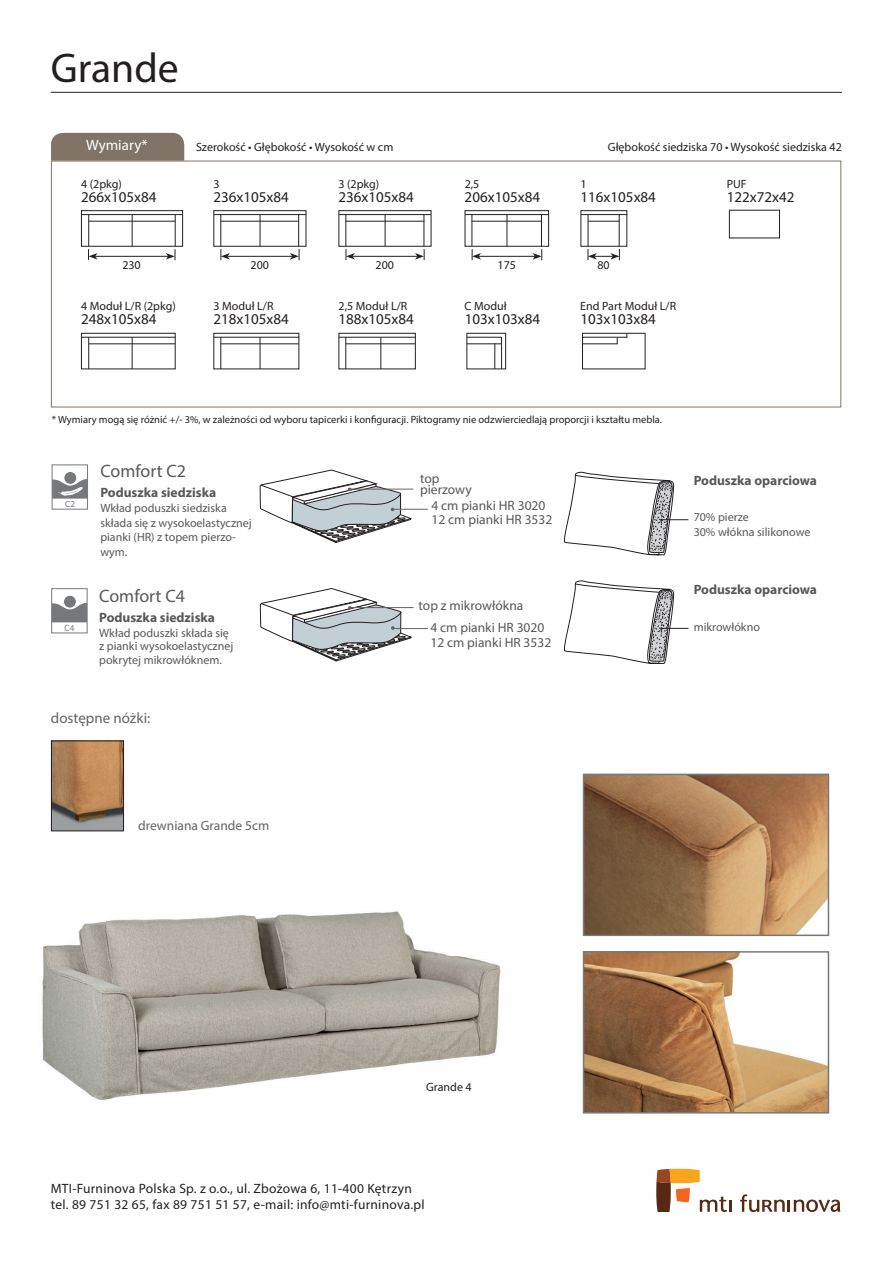
<style>
.page{position:relative;width:893px;height:1263px;background:#fff}
.page>*{position:absolute;margin:0;border:0;box-sizing:border-box;transform-origin:0 0}
.t1{font:41.7px "Myriad Pro";color:#231f20}
.t2{font:18px "Myriad Pro";color:#57585a}
.t3{font:15px "Myriad Pro";color:#231f20}
.t4{font:15px "Myriad Pro";color:#636366}
.t5{font:15px "Myriad Pro";color:#fff}
.t6{font:13.5px/16.2px "Myriad Pro";letter-spacing:.02em;color:#231f20}
.t7{font:13.5px/10.5px "Myriad Pro";color:#57585a}
.t8{font:700 13.5px "Myriad Pro";color:#57585a}
.t9{font:13.5px "Myriad Pro";color:#636366}
.t10{font:12px/14.4px "Myriad Pro";color:#57585a}
.t11{font:12px "Myriad Pro";color:#231f20}
.t12{font:10.5px "Myriad Pro";color:#231f20}
.t13{font:9px "Myriad Pro";color:#76787b}
</style>
<div class="page">
<div style="left:52px;top:464px;width:36px;height:45px;border:1px solid #76787b"></div>
<svg style="left:52px;top:471px;width:36px;height:28px"></svg>
<hr style="left:393px;top:509px;width:35px;height:1px;background:#636366">
<hr style="left:350px;top:489px;width:63px;height:1px;background:#636366">
<div style="left:51px;top:588px;width:36px;height:45px;border:1px solid #76787b"></div>
<svg style="left:52px;top:595px;width:35px;height:27px"></svg>
<hr style="left:393px;top:628px;width:35px;height:1px;background:#636366">
<hr style="left:350px;top:607px;width:64px;height:1px;background:#636366">
<svg style="left:260px;top:469px;width:152px;height:193px"></svg>
<hr style="left:51px;top:92px;width:791px;height:1px;background:#231f20">
<div style="left:51px;top:133px;width:133px;height:28px;background:#807466"></div>
<svg style="left:656px;top:1169px;width:76px;height:43px"></svg>
<svg style="left:740px;top:1194px;width:100px;height:18px"></svg>
<hr style="left:95px;top:256px;width:73px;height:1px;background:#231f20">
<svg style="left:88px;top:249px;width:10px;height:11px"></svg>
<svg style="left:166px;top:249px;width:10px;height:11px"></svg>
<hr style="left:227px;top:256px;width:65px;height:1px;background:#231f20">
<svg style="left:221px;top:249px;width:9px;height:11px"></svg>
<svg style="left:290px;top:249px;width:10px;height:11px"></svg>
<hr style="left:353px;top:256px;width:64px;height:1px;background:#231f20">
<svg style="left:346px;top:249px;width:9px;height:11px"></svg>
<svg style="left:415px;top:249px;width:10px;height:11px"></svg>
<hr style="left:479px;top:256px;width:56px;height:1px;background:#231f20">
<svg style="left:472px;top:249px;width:9px;height:11px"></svg>
<svg style="left:533px;top:249px;width:9px;height:11px"></svg>
<svg style="left:588px;top:249px;width:32px;height:11px"></svg>
<img style="left:53px;top:742px;width:69px;height:87px">
<div style="left:51px;top:740px;width:73px;height:91px;border:1px solid #231f20"></div>
<svg style="left:564px;top:471px;width:124px;height:84px"></svg>
<svg style="left:564px;top:580px;width:124px;height:84px"></svg>
<img style="left:42px;top:911px;width:459px;height:189px">
<img style="left:586px;top:777px;width:240px;height:156px">
<div style="left:583px;top:774px;width:246px;height:162px;border:2px solid #76787b"></div>
<img style="left:586px;top:954px;width:240px;height:156px">
<div style="left:583px;top:951px;width:246px;height:162px;border:2px solid #76787b"></div>
<div style="left:81px;top:210px;width:102px;height:37px;border:1px solid #231f20"></div>
<div style="left:81px;top:333px;width:95px;height:36px;border:1px solid #231f20"></div>
<div style="left:213px;top:210px;width:93px;height:37px;border:1px solid #231f20"></div>
<div style="left:213px;top:333px;width:86px;height:36px;border:1px solid #231f20"></div>
<div style="left:338px;top:210px;width:93px;height:37px;border:1px solid #231f20"></div>
<div style="left:465px;top:210px;width:84px;height:37px;border:1px solid #231f20"></div>
<div style="left:338px;top:333px;width:78px;height:36px;border:1px solid #231f20"></div>
<div style="left:580px;top:210px;width:47px;height:37px;border:1px solid #231f20"></div>
<div style="left:466px;top:333px;width:40px;height:36px;border:1px solid #231f20"></div>
<div style="left:582px;top:333px;width:63px;height:36px;border:1px solid #231f20"></div>
<div style="left:729px;top:210px;width:51px;height:28px;border:1px solid #231f20"></div>
<hr style="left:88px;top:215px;width:1px;height:31px;background:#231f20">
<hr style="left:88px;top:337px;width:1px;height:32px;background:#231f20">
<hr style="left:220px;top:215px;width:1px;height:31px;background:#231f20">
<hr style="left:220px;top:337px;width:1px;height:32px;background:#231f20">
<hr style="left:345px;top:214px;width:1px;height:32px;background:#231f20">
<hr style="left:472px;top:215px;width:1px;height:31px;background:#231f20">
<hr style="left:345px;top:337px;width:1px;height:32px;background:#231f20">
<hr style="left:588px;top:215px;width:1px;height:31px;background:#231f20">
<hr style="left:132px;top:215px;width:1px;height:31px;background:#231f20">
<hr style="left:132px;top:337px;width:1px;height:32px;background:#231f20">
<hr style="left:260px;top:215px;width:1px;height:31px;background:#231f20">
<hr style="left:260px;top:337px;width:1px;height:32px;background:#231f20">
<hr style="left:385px;top:215px;width:1px;height:31px;background:#231f20">
<hr style="left:507px;top:215px;width:1px;height:31px;background:#231f20">
<hr style="left:380px;top:337px;width:1px;height:32px;background:#231f20">
<hr style="left:175px;top:215px;width:1px;height:31px;background:#231f20">
<hr style="left:298px;top:215px;width:1px;height:31px;background:#231f20">
<hr style="left:424px;top:214px;width:1px;height:32px;background:#231f20">
<hr style="left:541px;top:215px;width:1px;height:31px;background:#231f20">
<hr style="left:619px;top:215px;width:1px;height:31px;background:#231f20">
<svg style="left:494px;top:344px;width:1px;height:25px"></svg>
<hr style="left:501px;top:337px;width:1px;height:32px;background:#231f20">
<hr style="left:82px;top:214px;width:101px;height:1px;background:#231f20">
<hr style="left:82px;top:337px;width:94px;height:1px;background:#231f20">
<hr style="left:214px;top:214px;width:92px;height:1px;background:#231f20">
<hr style="left:214px;top:337px;width:85px;height:1px;background:#231f20">
<hr style="left:339px;top:214px;width:92px;height:1px;background:#231f20">
<hr style="left:465px;top:214px;width:84px;height:1px;background:#231f20">
<hr style="left:339px;top:337px;width:77px;height:1px;background:#231f20">
<hr style="left:581px;top:214px;width:46px;height:1px;background:#231f20">
<hr style="left:467px;top:337px;width:35px;height:1px;background:#231f20">
<hr style="left:582px;top:337px;width:45px;height:1px;background:#231f20">
<hr style="left:89px;top:221px;width:86px;height:1px;background:#231f20">
<hr style="left:89px;top:343px;width:86px;height:1px;background:#231f20">
<hr style="left:221px;top:221px;width:78px;height:1px;background:#231f20">
<hr style="left:221px;top:343px;width:78px;height:1px;background:#231f20">
<hr style="left:345px;top:221px;width:79px;height:1px;background:#231f20">
<hr style="left:472px;top:221px;width:69px;height:1px;background:#231f20">
<hr style="left:345px;top:343px;width:70px;height:1px;background:#231f20">
<hr style="left:588px;top:221px;width:32px;height:1px;background:#231f20">
<hr style="left:467px;top:343px;width:35px;height:1px;background:#231f20">
<hr style="left:582px;top:343px;width:35px;height:1px;background:#231f20">
<h1 class="t1" style="left:51px;top:43px;width:130px">Grande</h1>
<p class="t5" style="left:86px;top:136px;width:63px">Wymiary*</p>
<p class="t11" style="left:196px;top:140px;width:199px">Szerokość • Głębokość • Wysokość w cm</p>
<p class="t11" style="left:608px;top:140px;width:235px">Głębokość siedziska 70 • Wysokość siedziska 42</p>
<p class="t11" style="left:81px;top:176px;width:42px">4 (2pkg)</p>
<p class="t3" style="left:81px;top:187px;width:77px">266x105x84</p>
<p class="t11" style="left:213px;top:176px;width:8px">3</p>
<p class="t3" style="left:213px;top:187px;width:77px">236x105x84</p>
<p class="t11" style="left:338px;top:176px;width:42px">3 (2pkg)</p>
<p class="t11" style="left:465px;top:176px;width:16px">2,5</p>
<p class="t3" style="left:338px;top:187px;width:77px">236x105x84</p>
<p class="t3" style="left:465px;top:187px;width:77px">206x105x84</p>
<p class="t11" style="left:580px;top:176px;width:8px">1</p>
<p class="t11" style="left:727px;top:176px;width:21px">PUF</p>
<p class="t3" style="left:580px;top:187px;width:77px">116x105x84</p>
<p class="t3" style="left:727px;top:187px;width:69px">122x72x42</p>
<p class="t11" style="left:122px;top:258px;width:20px">230</p>
<p class="t11" style="left:251px;top:258px;width:20px">200</p>
<p class="t11" style="left:376px;top:258px;width:20px">200</p>
<p class="t11" style="left:498px;top:258px;width:20px">175</p>
<p class="t11" style="left:597px;top:258px;width:14px">80</p>
<p class="t11" style="left:81px;top:299px;width:96px">4 Moduł L/R (2pkg)</p>
<p class="t3" style="left:81px;top:310px;width:77px">248x105x84</p>
<p class="t11" style="left:213px;top:299px;width:62px">3 Moduł L/R</p>
<p class="t3" style="left:213px;top:310px;width:77px">218x105x84</p>
<p class="t11" style="left:338px;top:299px;width:70px">2,5 Moduł L/R</p>
<p class="t3" style="left:338px;top:310px;width:77px">188x105x84</p>
<p class="t11" style="left:465px;top:299px;width:44px">C Moduł</p>
<p class="t11" style="left:580px;top:299px;width:97px">End Part Moduł L/R</p>
<p class="t3" style="left:465px;top:310px;width:77px">103x103x84</p>
<p class="t3" style="left:580px;top:310px;width:77px">103x103x84</p>
<p class="t12" style="left:52px;top:413px;width:612px">* Wymiary mogą się różnić +/- 3%, w zależności od wyboru tapicerki i konfiguracji. Piktogramy nie odzwierciedlają proporcji i kształtu mebla.</p>
<p class="t13" style="left:65px;top:498px;width:11px">C2</p>
<p class="t13" style="left:64px;top:623px;width:11px">C4</p>
<h2 class="t2" style="left:100px;top:460px;width:87px">Comfort C2</h2>
<p class="t8" style="left:100px;top:483px;width:117px">Poduszka siedziska</p>
<p class="t10" style="left:100px;top:501px;width:153px">Wkład poduszki siedziska składa się z wysokoelastycznej pianki (HR) z topem pierzo&shy;wym.</p>
<h2 class="t2" style="left:99px;top:585px;width:87px">Comfort C4</h2>
<p class="t8" style="left:99px;top:608px;width:117px">Poduszka siedziska</p>
<p class="t10" style="left:99px;top:626px;width:136px;line-height:13.5px">Wkład poduszki składa się z pianki wysokoelastycznej pokrytej mikrowłóknem.</p>
<p class="t4" style="left:51px;top:709px;width:101px">dostępne nóżki:</p>
<p class="t7" style="left:420px;top:473px;width:53px">top pierzowy</p>
<p class="t7" style="left:431px;top:499px;width:122px;line-height:13.5px">4 cm pianki HR 3020<br>12 cm pianki HR 3532</p>
<p class="t7" style="left:430px;top:594px;width:116px;line-height:22.6px;text-indent:-12px">top z mikrowłókna<br>4 cm pianki HR 3020</p>
<p class="t7" style="left:430px;top:637px;width:122px">12 cm pianki HR 3532</p>
<p class="t8" style="left:694px;top:471px;width:125px">Poduszka oparciowa</p>
<p class="t10" style="left:694px;top:509px;width:118px;line-height:15px">70% pierze<br>30% włókna silikonowe</p>
<p class="t8" style="left:694px;top:580px;width:125px">Poduszka oparciowa</p>
<p class="t10" style="left:694px;top:620px;width:68px">mikrowłókno</p>
<p class="t9" style="left:138px;top:817px;width:133px">drewniana Grande 5cm</p>
<p class="t11" style="left:426px;top:1080px;width:47px">Grande 4</p>
<p class="t6" style="left:51px;top:1180px;width:375px">MTI-Furninova Polska Sp. z o.o., ul. Zbożowa 6, 11-400 Kętrzyn tel. 89 751 32 65, fax 89 751 51 57, e-mail: info@mti-furninova.pl</p>
</div>
